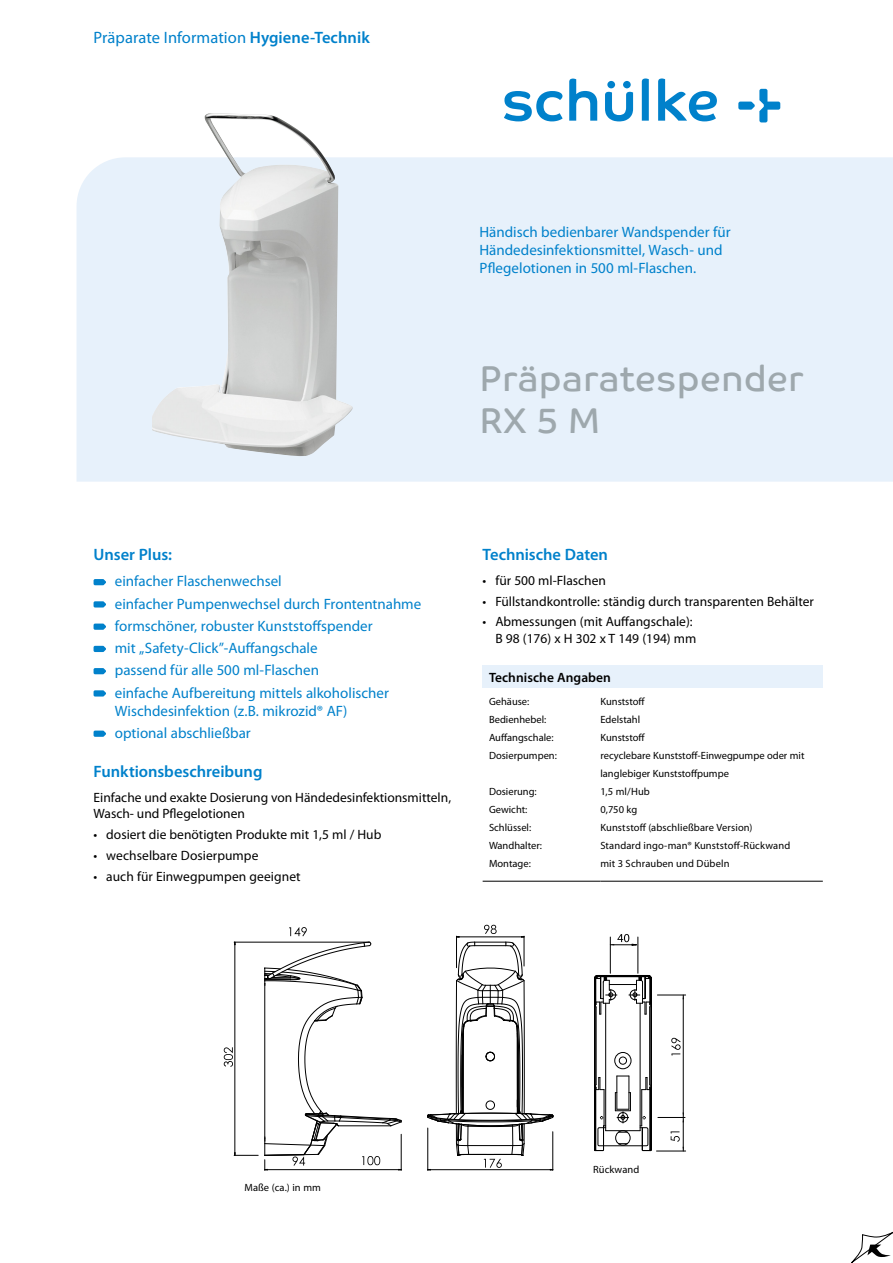
<style>
.page{position:relative;width:893px;height:1263px;background:#fff}
.page>*{position:absolute;margin:0;border:0;box-sizing:border-box;transform-origin:0 0}
.t1{font:36px/42px "Co Text";color:#9ea8ad}
.t2{font:600 16.5px "Myriad Pro";letter-spacing:-.005em;color:#0081cb}
.t3{font:16.5px "Myriad Pro";letter-spacing:.005em;color:#0081cb}
.t4{font:15px/22.2px "Myriad Pro";color:#0081cb}
.t5{font:13.5px/16.5px "Myriad Pro";color:#000}
.t6{font:600 13.5px "Myriad Pro";letter-spacing:.005em;color:#000}
.t7{font:10.5px/18px "Myriad Pro";color:#000}
.s1{font-weight:600}
</style>
<div class="page">
<div style="left:77px;top:157px;width:816px;height:325px;background:#e7f1fb"></div>
<svg style="left:94px;top:579px;width:12px;height:6px"></svg>
<svg style="left:94px;top:601px;width:12px;height:6px"></svg>
<svg style="left:94px;top:623px;width:12px;height:7px"></svg>
<svg style="left:94px;top:646px;width:12px;height:6px"></svg>
<svg style="left:94px;top:668px;width:12px;height:6px"></svg>
<svg style="left:94px;top:690px;width:12px;height:6px"></svg>
<svg style="left:94px;top:730px;width:12px;height:7px"></svg>
<div style="left:483px;top:665px;width:340px;height:23px;background:#e7f1fb"></div>
<hr style="left:483px;top:881px;width:117px;height:1px;background:#000">
<hr style="left:600px;top:881px;width:223px;height:1px;background:#000">
<img style="left:152px;top:113px;width:202px;height:344px">
<svg style="left:851px;top:1232px;width:42px;height:31px"></svg>
<svg style="left:605px;top:81px;width:28px;height:40px"></svg>
<svg style="left:504px;top:91px;width:59px;height:30px"></svg>
<svg style="left:569px;top:79px;width:28px;height:42px"></svg>
<svg style="left:642px;top:78px;width:7px;height:43px"></svg>
<svg style="left:658px;top:78px;width:59px;height:43px"></svg>
<svg style="left:738px;top:89px;width:42px;height:33px"></svg>
<svg style="left:224px;top:1047px;width:9px;height:20px"></svg>
<hr style="left:234px;top:942px;width:1px;height:213px;background:#000">
<svg style="left:234px;top:1152px;width:24px;height:4px"></svg>
<hr style="left:234px;top:942px;width:136px;height:1px;background:#000">
<svg style="left:427px;top:924px;width:127px;height:247px"></svg>
<hr style="left:637px;top:937px;width:1px;height:36px;background:#000">
<hr style="left:610px;top:937px;width:1px;height:36px;background:#000">
<svg style="left:610px;top:934px;width:27px;height:11px"></svg>
<svg style="left:594px;top:975px;width:92px;height:177px"></svg>
<svg style="left:264px;top:927px;width:138px;height:243px"></svg>
<p class="t3" style="left:94px;top:27px;width:278px">Präparate Information <span class="s1">Hygiene-Technik</span></p>
<p class="t4" style="left:479px;top:223px;width:253px;line-height:18px">Händisch bedienbarer Wandspender für<br>Händedesinfektionsmittel, Wasch- und<br>Pflegelotionen in 500 ml-Flaschen.</p>
<h1 class="t1" style="left:479px;top:357px;width:326px">Präparatespender<br>RX 5 M</h1>
<p class="t2" style="left:94px;top:544px;width:80px">Unser Plus:</p>
<p class="t4" style="left:115px;top:570px;width:308px">einfacher Flaschenwechsel<br>einfacher Pumpenwechsel durch Frontentnahme formschöner, robuster Kunststoffspender<br>mit „Safety-Click”-Auffangschale<br>passend für alle 500 ml-Flaschen<br>einfache Aufbereitung mittels alkoholischer</p>
<p class="t4" style="left:115px;top:699px;width:234px">Wischdesinfektion (z.B. mikrozid® AF) optional abschließbar</p>
<p class="t2" style="left:94px;top:761px;width:170px">Funktionsbeschreibung</p>
<p class="t5" style="left:94px;top:789px;width:359px">Einfache und exakte Dosierung von Händedesinfektionsmitteln,<br>Wasch- und Pflegelotionen</p>
<p class="t5" style="left:94px;top:826px;width:289px">• dosiert die benötigten Produkte mit 1,5 ml / Hub</p>
<p class="t5" style="left:94px;top:847px;width:166px">• wechselbare Dosierpumpe</p>
<p class="t5" style="left:94px;top:868px;width:209px">• auch für Einwegpumpen geeignet</p>
<p class="t2" style="left:483px;top:544px;width:127px">Technische Daten</p>
<p class="t5" style="left:483px;top:572px;width:125px">• für 500 ml-Flaschen</p>
<p class="t5" style="left:483px;top:593px;width:333px">• Füllstandkontrolle: ständig durch transparenten Behälter</p>
<p class="t5" style="left:483px;top:613px;width:215px;text-align:right">• Abmessungen (mit Auffangschale):<br>B 98 (176) x H 302 x T 149 (194) mm</p>
<p class="t6" style="left:489px;top:669px;width:123px">Technische Angaben</p>
<p class="t7" style="left:489px;top:692px;width:69px">Gehäuse:<br>Bedienhebel:<br>Auffangschale:<br>Dosierpumpen:</p>
<p class="t7" style="left:489px;top:782px;width:55px">Dosierung:<br>Gewicht:<br>Schlüssel:<br>Wandhalter:<br>Montage:</p>
<p class="t7" style="left:600px;top:692px;width:206px">Kunststoff<br>Edelstahl<br>Kunststoff<br>recyclebare Kunststoff-Einwegpumpe oder mit langlebiger Kunststoffpumpe<br>1,5 ml/Hub<br>0,750 kg<br>Kunststoff (abschließbare Version)<br>Standard ingo-man® Kunststoff-Rückwand mit 3 Schrauben und Dübeln</p>
<p class="t7" style="left:244px;top:1178px;width:78px">Maße (ca.) in mm</p>
<p class="t7" style="left:593px;top:1161px;width:48px">Rückwand</p>
</div>
